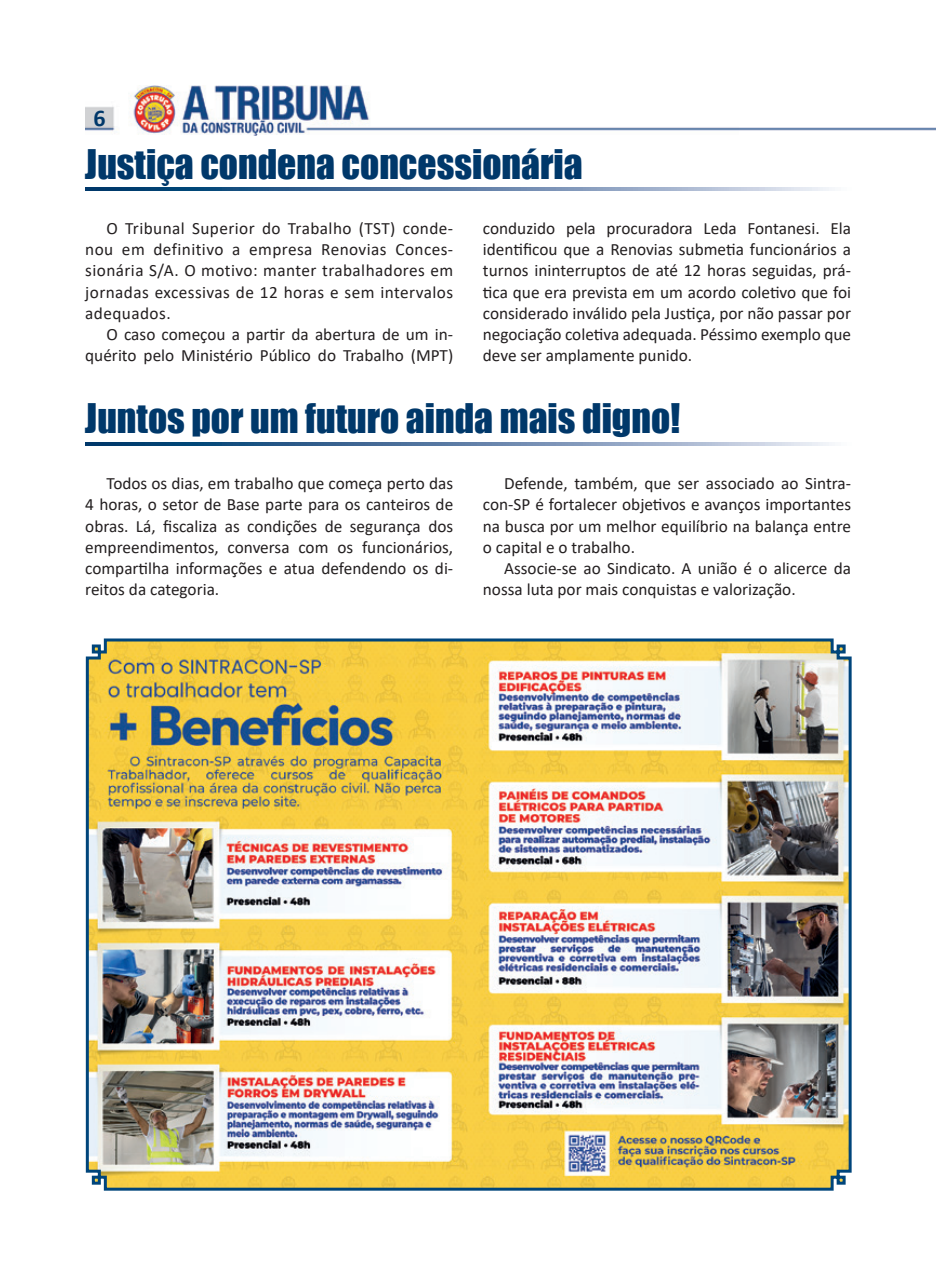
<style>
.page{position:relative;width:936px;height:1276px;background:#fff}
.page>*{position:absolute;margin:0;border:0;box-sizing:border-box;transform-origin:0 0}
.t1{font:37.5px "Impact";color:#00386a}
.t2{font:700 24px "Calibri";color:#00386a}
.t3{font:17.25px/21.3px "Calibri";color:#231f20;text-align:justify}
</style>
<div class="page">
<img style="left:86px;top:85px;width:653px;height:50px">
<img style="left:739px;top:127px;width:196px;height:4px">
<img style="left:85px;top:638px;width:767px;height:553px">
<svg style="left:85px;top:187px;width:747px;height:3px"></svg>
<svg style="left:85px;top:442px;width:747px;height:3px"></svg>
<h2 class="t2" style="left:94px;top:101px;width:14px">6</h2>
<h1 class="t1" style="left:85px;top:135px;width:499px">Justiça condena concessionária</h1>
<p class="t3" style="left:85px;top:217px;width:369px;text-indent:21px">O Tribunal Superior do Trabalho (TST) conde&shy;nou em definitivo a empresa Renovias Conces&shy;sionária S/A. O motivo: manter trabalhadores em jornadas excessivas de 12 horas e sem intervalos adequados.</p>
<p class="t3" style="left:85px;top:323px;width:369px;text-align:right">O caso começou a partir da abertura de um in&shy;quérito pelo Ministério Público do Trabalho (MPT)</p>
<p class="t3" style="left:483px;top:217px;width:369px">conduzido pela procuradora Leda Fontanesi. Ela identificou que a Renovias submetia funcionários a turnos ininterruptos de até 12 horas seguidas, prá&shy;tica que era prevista em um acordo coletivo que foi considerado inválido pela Justiça, por não passar por negociação coletiva adequada. Péssimo exemplo que deve ser amplamente punido.</p>
<h1 class="t1" style="left:85px;top:390px;width:597px">Juntos por um futuro ainda mais digno!</h1>
<p class="t3" style="left:85px;top:472px;width:369px;text-indent:21px">Todos os dias, em trabalho que começa perto das 4 horas, o setor de Base parte para os canteiros de obras. Lá, fiscaliza as condições de segurança dos empreendimentos, conversa com os funcionários, compartilha informações e atua defendendo os di&shy;reitos da categoria.</p>
<p class="t3" style="left:483px;top:472px;width:369px;text-indent:21px">Defende, também, que ser associado ao Sintra&shy;con-SP é fortalecer objetivos e avanços importantes na busca por um melhor equilíbrio na balança entre o capital e o trabalho.</p>
<p class="t3" style="left:483px;top:557px;width:369px;text-indent:21px">Associe-se ao Sindicato. A união é o alicerce da nossa luta por mais conquistas e valorização.</p>
</div>
